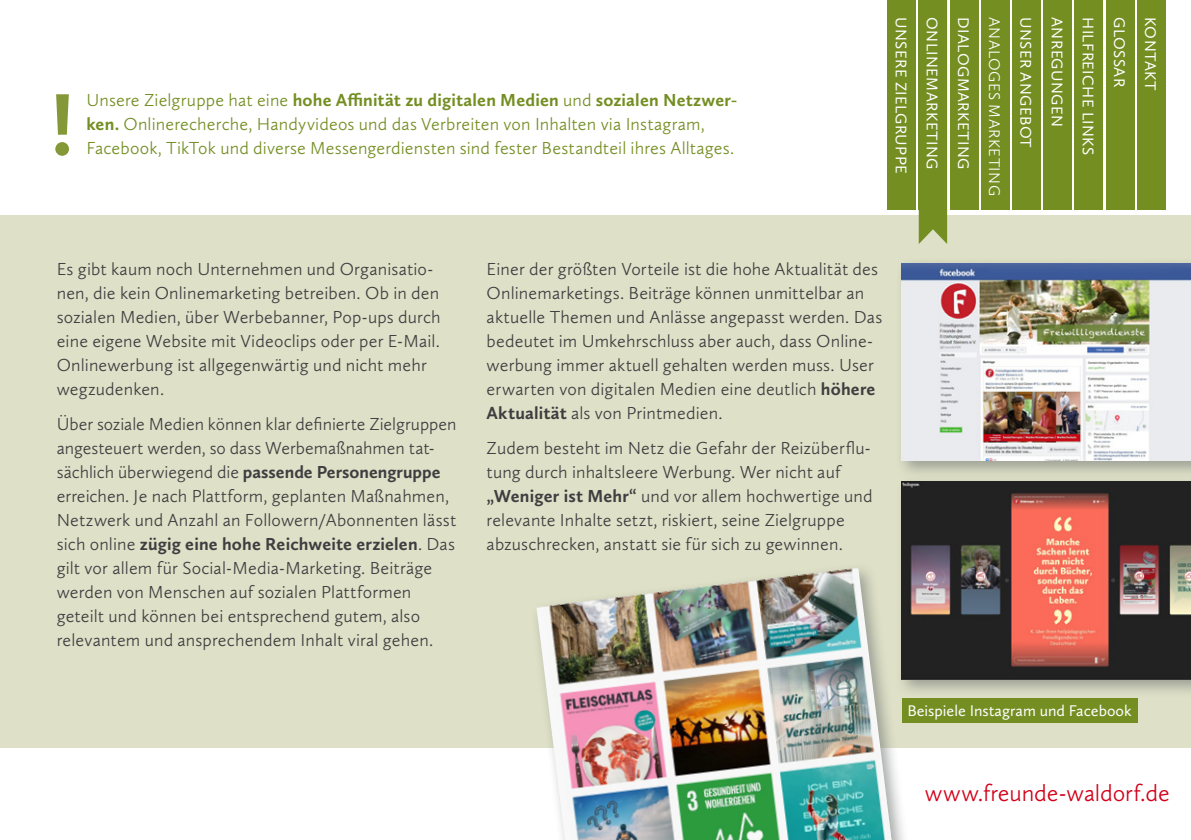
<style>
.page{position:relative;width:1191px;height:840px;background:#fff}
.page>*{position:absolute;margin:0;border:0;box-sizing:border-box;transform-origin:0 0}
.t1{font:700 89px "Calluna Sans";color:#849838}
.t2{font:300 24px "Calluna Sans";letter-spacing:-.005em;color:#d20019}
.t3{font:300 18px/24px "Calluna Sans";letter-spacing:.005em;color:#3e3e40}
.t4{font:300 18px/24px "Calluna Sans";letter-spacing:.01em;color:#748e22}
.t5{font:16px/31.2px "Calluna Sans";letter-spacing:.025em;color:#fff}
.t6{font:300 16px "Calluna Sans";color:#fff}
.s1{font-weight:700}
</style>
<div class="page">
<div style="left:0;top:215px;width:1191px;height:532px;background:#dee0c7"></div>
<div style="left:895px;top:256px;width:296px;height:222px;background:#7b807c;opacity:.68"></div>
<img style="left:901px;top:263px;width:290px;height:197px">
<div style="left:895px;top:474px;width:296px;height:223px;background:#7b807c;opacity:.68"></div>
<img style="left:901px;top:481px;width:290px;height:198px">
<div style="left:530px;top:561px;width:391px;height:278px;background:#7b807c;opacity:.68"></div>
<img style="left:536px;top:567px;width:355px;height:272px">
<svg style="left:918px;top:210px;width:29px;height:34px"></svg>
<div style="left:981px;top:0;width:28px;height:210px;background:#748e22"></div>
<div style="left:1043px;top:0;width:28px;height:210px;background:#748e22"></div>
<div style="left:1074px;top:0;width:29px;height:210px;background:#748e22"></div>
<div style="left:1106px;top:0;width:28px;height:210px;background:#748e22"></div>
<div style="left:1137px;top:0;width:28px;height:210px;background:#748e22"></div>
<div style="left:1012px;top:0;width:28px;height:210px;background:#748e22"></div>
<div style="left:950px;top:0;width:28px;height:210px;background:#748e22"></div>
<div style="left:918px;top:0;width:29px;height:210px;background:#748e22"></div>
<div style="left:887px;top:0;width:29px;height:210px;background:#748e22"></div>
<div style="left:901px;top:697px;width:236px;height:25px;background:#748e22"></div>
<h1 class="t1" style="left:50px;top:70px;width:27px">!</h1>
<p class="t4" style="left:86px;top:88px;width:652px">Unsere Zielgruppe hat eine <span class="s1">hohe Affinität zu digitalen Medien</span> und <span class="s1">sozialen Netzwer&shy;ken.</span> Onlinerecherche, Handyvideos und das Verbreiten von Inhalten via Instagram,</p>
<p class="t4" style="left:86px;top:136px;width:649px">Facebook, TikTok und diverse Messengerdiensten sind fester Bestandteil ihres Alltages.</p>
<p class="t5" style="left:979px;top:17px;width:158px;rotate:90deg">Dialogmarketing<br>Onlinemarketing unsere zielgruppe</p>
<p class="t6" style="left:1004px;top:17px;width:180px;rotate:90deg">analoges marketing</p>
<p class="t5" style="left:1072px;top:17px;width:111px;rotate:90deg">Anregungen</p>
<p class="t5" style="left:1104px;top:17px;width:140px;rotate:90deg">Hilfreich e Links</p>
<p class="t5" style="left:1135px;top:17px;width:71px;rotate:90deg">Glossar</p>
<p class="t5" style="left:1166px;top:17px;width:75px;rotate:90deg">kontakt</p>
<p class="t5" style="left:1041px;top:17px;width:132px;rotate:90deg">unser angebot</p>
<p class="t3" style="left:57px;top:256px;width:385px">Es gibt kaum noch Unternehmen und Organisatio&shy;nen, die kein Onlinemarketing betreiben. Ob in den sozialen Medien, über Werbebanner, Pop-ups durch eine eigene Website mit Videoclips oder per E-Mail.<br>Onlinewerbung ist allgegenwärtig und nicht mehr wegzudenken.</p>
<p class="t3" style="left:57px;top:411px;width:401px">Über soziale Medien können klar definierte Zielgruppen angesteuert werden, so dass Werbemaßnahmen tat&shy;sächlich überwiegend die <span class="s1">passende Personengruppe </span>erreichen. Je nach Plattform, geplanten Maßnahmen, Netzwerk und Anzahl an Followern/Abonnenten lässt sich online <span class="s1">zügig eine hohe Reichweite erzielen</span>. Das gilt vor allem für Social-Media-Marketing. Beiträge werden von Menschen auf sozialen Plattformen geteilt und können bei entsprechend gutem, also relevantem und ansprechendem Inhalt viral gehen.</p>
<p class="t3" style="left:486px;top:256px;width:397px">Einer der größten Vorteile ist die hohe Aktualität des Onlinemarketings. Beiträge können unmittelbar an aktuelle Themen und Anlässe angepasst werden. Das bedeutet im Umkehrschluss aber auch, dass Online&shy;werbung immer aktuell gehalten werden muss. User erwarten von digitalen Medien eine deutlich <span class="s1">höhere Aktualität</span> als von Printmedien.</p>
<p class="t3" style="left:486px;top:435px;width:387px">Zudem besteht im Netz die Gefahr der Reizüberflu&shy;tung durch inhaltsleere Werbung. Wer nicht auf <span class="s1">„Weniger ist Mehr“</span> und vor allem hochwertige und relevante Inhalte setzt, riskiert, seine Zielgruppe abzuschrecken, anstatt sie für sich zu gewinnen.</p>
<p class="t5" style="left:907px;top:694px;width:226px">Beispiele I nstagram und Facebook</p>
<h2 class="t2" style="left:925px;top:777px;width:246px">www.freunde-waldorf.de</h2>
</div>
